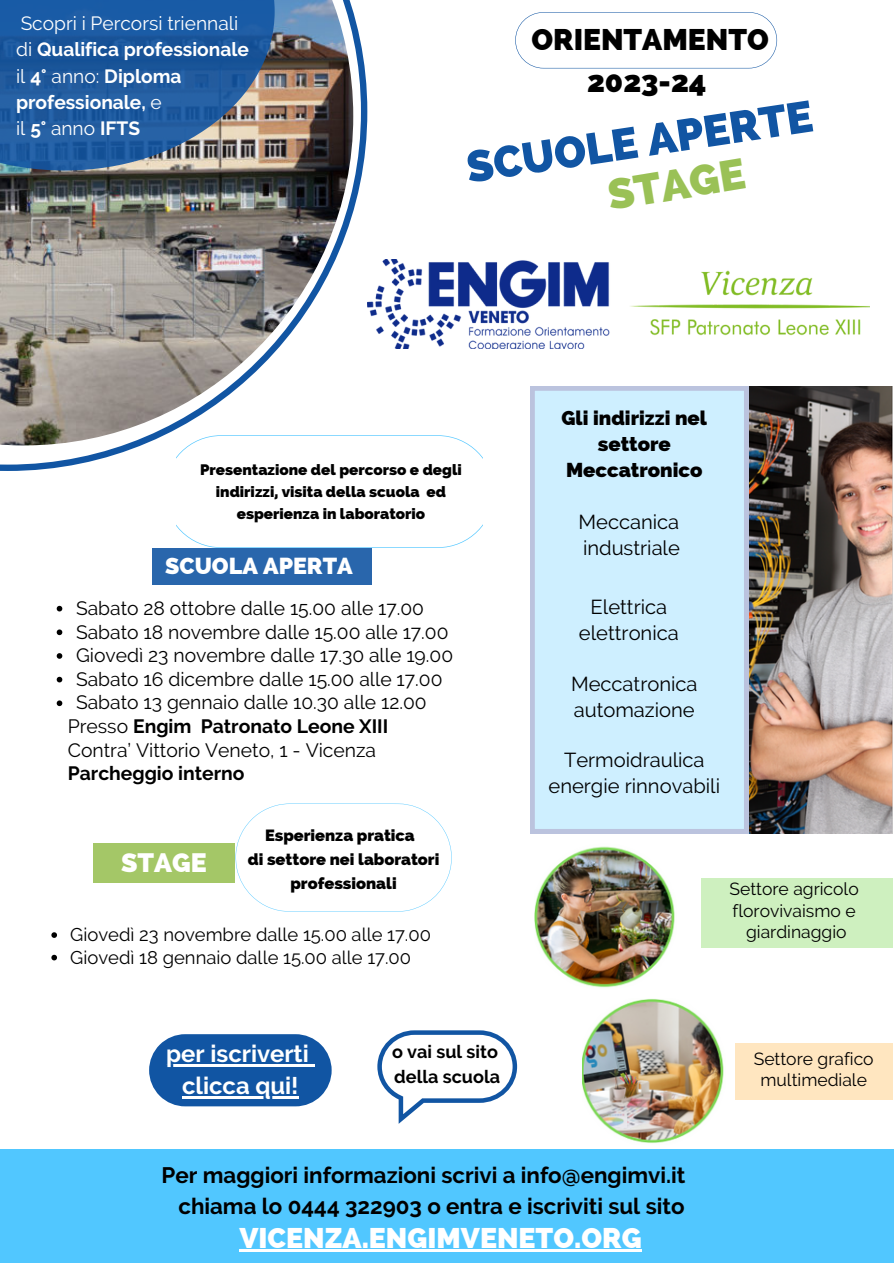
<style>
.page{position:relative;width:894px;height:1264px;background:#fff}
.page>*{position:absolute;margin:0;border:0;box-sizing:border-box;transform-origin:0 0}
.t1{font:800 43.95px "Raleway";color:#1155a3}
.t2{font:800 43.2px "Raleway";color:#9ac156}
.t3{font:800 29.85px "Raleway";color:#000}
.t4{font:800 28.5px "Raleway";color:#fff}
.t5{font:800 26.7px "Raleway";color:#fff}
.t6{font:700 23.85px "Raleway";color:#fff}
.t7{font:800 23.1px "Raleway";color:#fff}
.t8{font:700 22.35px/30.5px "Raleway";color:#000;text-align:right}
.t9{font:20.1px/26px "Raleway";color:#000;text-align:center}
.t10{font:800 20.1px/26px "Raleway";color:#000;text-align:center}
.t11{font:19.35px "Raleway";color:#000}
.t12{font:700 19.35px "Raleway";color:#000}
.t13{font:700 19.2px/26.4px "Raleway";color:#fff}
.t14{font:19.2px "Raleway";color:#fff}
.t15{font:18.45px "Raleway";color:#000}
.t16{font:700 18px "Raleway";color:#000}
.t17{font:17.55px "Raleway";color:#000}
.t18{font:800 16.35px/23.7px "Raleway";color:#000;text-align:center}
.t19{font:800 15.15px/21.9px "Raleway";color:#000;text-align:center}
.s1{font-weight:400}
.s2{font-weight:700}
</style>
<div class="page">
<svg style="left:0;top:11px;width:367px;height:460px"></svg>
<img style="left:0;top:0;width:353px;height:445px">
<img style="left:367px;top:259px;width:502px;height:89px">
<div style="left:0;top:1149px;width:893px;height:113px;background:#51c7ff"></div>
<svg style="left:0;top:0;width:274px;height:170px;background:#33649d"></svg>
<svg style="left:149px;top:1034px;width:182px;height:72px;background:#2f6aae"></svg>
<hr style="left:182px;top:1096px;width:116px;height:2px;background:#fff">
<img style="left:749px;top:386px;width:143px;height:447px">
<div style="left:530px;top:386px;width:218px;height:447px;background:#ceefff"></div>
<svg style="left:57px;top:606px;width:5px;height:5px"></svg>
<svg style="left:57px;top:629px;width:5px;height:6px"></svg>
<svg style="left:57px;top:653px;width:5px;height:5px"></svg>
<svg style="left:57px;top:676px;width:5px;height:6px"></svg>
<svg style="left:57px;top:700px;width:5px;height:6px"></svg>
<div style="left:152px;top:548px;width:219px;height:36px;background:#2966ac"></div>
<svg style="left:176px;top:435px;width:306px;height:113px"></svg>
<img style="left:534px;top:846px;width:141px;height:142px">
<div style="left:700px;top:877px;width:192px;height:70px;background:#cef0bf"></div>
<div style="left:734px;top:1043px;width:158px;height:56px;background:#ffe6c0"></div>
<img style="left:582px;top:999px;width:142px;height:144px">
<svg style="left:515px;top:12px;width:261px;height:56px"></svg>
<svg style="left:51px;top:932px;width:6px;height:5px"></svg>
<svg style="left:51px;top:954px;width:6px;height:6px"></svg>
<div style="left:93px;top:843px;width:142px;height:39px;background:#a4c767"></div>
<svg style="left:235px;top:803px;width:217px;height:108px"></svg>
<hr style="left:239px;top:1249px;width:402px;height:2px;background:#fff">
<svg style="left:377px;top:1030px;width:140px;height:72px"></svg>
<p class="t14" style="left:21px;top:12px;width:219px">Scopri i Percorsi triennali</p>
<p class="t13" style="left:16px;top:36px;width:234px"><span class="s1">di</span> Qualifica professionale</p>
<p class="t13" style="left:16px;top:63px;width:167px"><span class="s1">il</span> 4° <span class="s1">anno:</span> Diploma professionale, <span class="s1">e</span></p>
<p class="t14" style="left:16px;top:117px;width:125px">il <span class="s2">5°</span> anno <span class="s2">IFTS</span></p>
<p class="t3" style="left:531px;top:22px;width:239px">ORIENTAMENTO</p>
<p class="t3" style="left:587px;top:64px;width:121px">2023-24</p>
<p class="t1" style="left:462px;top:143px;width:351px;rotate:-9deg">SCUOLE APERTE</p>
<p class="t2" style="left:604px;top:170px;width:140px;rotate:-9deg">STAGE</p>
<p class="t19" style="left:200px;top:459px;width:263px">Presentazione del percorso e degli indirizzi, visita della scuola ed esperienza in laboratorio</p>
<p class="t7" style="left:165px;top:552px;width:189px">SCUOLA APERTA</p>
<p class="t11" style="left:76px;top:596px;width:349px">Sabato 28 ottobre dalle 15.00 alle 17.00</p>
<p class="t11" style="left:76px;top:620px;width:374px">Sabato 18 novembre dalle 15.00 alle 17.00</p>
<p class="t11" style="left:76px;top:644px;width:378px">Giovedì 23 novembre dalle 17.30 alle 19.00</p>
<p class="t11" style="left:76px;top:667px;width:368px">Sabato 16 dicembre dalle 15.00 alle 17.00</p>
<p class="t11" style="left:76px;top:691px;width:352px">Sabato 13 gennaio dalle 10.30 alle 12.00</p>
<p class="t12" style="left:68px;top:715px;width:322px"><span class="s1">Presso</span> Engim Patronato Leone XIII</p>
<p class="t11" style="left:68px;top:738px;width:310px">Contra’ Vittorio Veneto, 1 - Vicenza</p>
<p class="t12" style="left:68px;top:762px;width:178px">Parcheggio interno</p>
<p class="t5" style="left:121px;top:846px;width:87px">STAGE</p>
<p class="t18" style="left:265px;top:823px;width:151px">Esperienza pratica</p>
<p class="t18" style="left:248px;top:847px;width:193px">di settore nei laboratori professionali</p>
<p class="t15" style="left:70px;top:923px;width:362px">Giovedì 23 novembre dalle 15.00 alle 17.00</p>
<p class="t15" style="left:70px;top:946px;width:342px">Giovedì 18 gennaio dalle 15.00 alle 17.00</p>
<p class="t10" style="left:561px;top:404px;width:147px">Gli indirizzi nel settore</p>
<p class="t10" style="left:566px;top:456px;width:138px">Meccatronico</p>
<p class="t9" style="left:578px;top:508px;width:102px">Meccanica</p>
<p class="t9" style="left:583px;top:534px;width:98px">industriale</p>
<p class="t9" style="left:590px;top:594px;width:78px">Elettrica</p>
<p class="t9" style="left:578px;top:620px;width:101px">elettronica</p>
<p class="t9" style="left:571px;top:670px;width:128px">Meccatronica</p>
<p class="t9" style="left:573px;top:696px;width:122px">automazione</p>
<p class="t9" style="left:548px;top:747px;width:173px">Termoidraulica energie rinnovabili</p>
<p class="t17" style="left:729px;top:878px;width:131px">Settore agricolo</p>
<p class="t17" style="left:732px;top:900px;width:124px">florovivaismo e</p>
<p class="t17" style="left:745px;top:921px;width:102px">giardinaggio</p>
<p class="t6" style="left:166px;top:1039px;width:144px">per iscriverti</p>
<p class="t6" style="left:182px;top:1071px;width:118px">clicca qui!</p>
<p class="t16" style="left:392px;top:1040px;width:107px">o vai sul sito</p>
<p class="t16" style="left:394px;top:1065px;width:107px">della scuola</p>
<p class="t8" style="left:161px;top:1159px;width:525px">Per maggiori informazioni scrivi a info@engimvi.it chiama lo 0444 322903 o entra e iscriviti sul sito</p>
<p class="t4" style="left:239px;top:1220px;width:403px">VICENZA.ENGIMVENETO.ORG</p>
<p class="t17" style="left:753px;top:1048px;width:121px">Settore grafico</p>
<p class="t17" style="left:760px;top:1069px;width:108px">multimediale</p>
</div>
